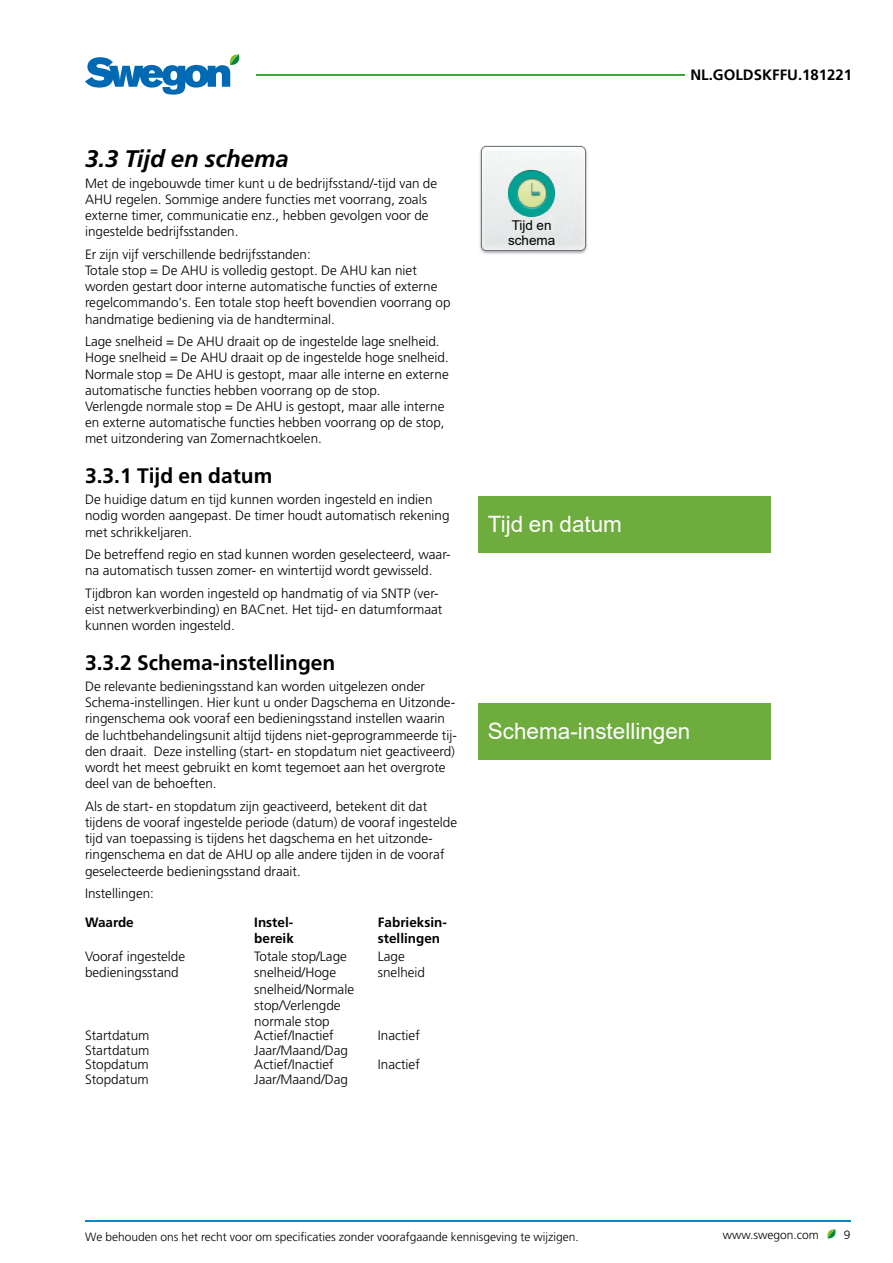
<style>
.page{position:relative;width:893px;height:1263px;background:#fff}
.page>*{position:absolute;margin:0;border:0;box-sizing:border-box;transform-origin:0 0}
.t1{font:italic 700 24px "Frutiger";color:#000}
.t2{font:22.5px "Arial";color:#fff}
.t3{font:700 21px "Frutiger";color:#000}
.t4{font:700 15px "Frutiger";color:#000}
.t5{font:300 13.5px/16.2px "Frutiger";color:#000}
.t6{font:700 13.5px/16.2px "Frutiger";color:#000}
.t7{font:13.5px/15px "Arial";color:#000}
.t8{font:300 12px "Frutiger";color:#000}
</style>
<div class="page">
<hr style="left:85px;top:1220px;width:765px;height:2px;background:#008bc5">
<svg style="left:827px;top:1229px;width:8px;height:10px"></svg>
<hr style="left:256px;top:75px;width:429px;height:1px;background:#3aaa35">
<svg style="left:85px;top:54px;width:154px;height:41px"></svg>
<img style="left:480px;top:145px;width:107px;height:109px">
<div style="left:478px;top:496px;width:293px;height:57px;background:#6ead3d"></div>
<img style="left:506px;top:168px;width:51px;height:51px">
<div style="left:478px;top:703px;width:293px;height:57px;background:#6ead3d"></div>
<h1 class="t1" style="left:85px;top:144px;width:205px">3.3 Tijd en schema</h1>
<p class="t5" style="left:85px;top:175px;width:354px">Met de ingebouwde timer kunt u de bedrijfsstand/-tijd van de AHU regelen. Sommige andere functies met voorrang, zoals externe timer, communicatie enz., hebben gevolgen voor de ingestelde bedrijfsstanden.</p>
<p class="t5" style="left:85px;top:246px;width:367px">Er zijn vijf verschillende bedrijfsstanden:<br>Totale stop = De AHU is volledig gestopt. De AHU kan niet worden gestart door interne automatische functies of externe regelcommando's. Een totale stop heeft bovendien voorrang op handmatige bediening via de handterminal.</p>
<p class="t5" style="left:85px;top:334px;width:365px">Lage snelheid = De AHU draait op de ingestelde lage snelheid.<br>Hoge snelheid = De AHU draait op de ingestelde hoge snelheid.<br>Normale stop = De AHU is gestopt, maar alle interne en externe automatische functies hebben voorrang op de stop.<br>Verlengde normale stop = De AHU is gestopt, maar alle interne en externe automatische functies hebben voorrang op de stop, met uitzondering van Zomernachtkoelen.</p>
<h3 class="t3" style="left:85px;top:464px;width:189px">3.3.1 Tijd en datum</h3>
<p class="t5" style="left:85px;top:491px;width:366px">De huidige datum en tijd kunnen worden ingesteld en indien nodig worden aangepast. De timer houdt automatisch rekening met schrikkeljaren.</p>
<p class="t5" style="left:85px;top:546px;width:367px">De betreffend regio en stad kunnen worden geselecteerd, waar&shy;na automatisch tussen zomer- en wintertijd wordt gewisseld.</p>
<p class="t5" style="left:85px;top:585px;width:359px">Tijdbron kan worden ingesteld op handmatig of via SNTP (ver&shy;eist netwerkverbinding) en BACnet. Het tijd- en datumformaat kunnen worden ingesteld.</p>
<h3 class="t3" style="left:85px;top:651px;width:252px">3.3.2 Schema-instellingen</h3>
<p class="t5" style="left:85px;top:678px;width:373px">De relevante bedieningsstand kan worden uitgelezen onder Schema-instellingen. Hier kunt u onder Dagschema en Uitzonde&shy;ringenschema ook vooraf een bedieningsstand instellen waarin de luchtbehandelingsunit altijd tijdens niet-geprogrammeerde tij&shy;den draait. Deze instelling (start- en stopdatum niet geactiveerd) wordt het meest gebruikt en komt tegemoet aan het overgrote deel van de behoeften.</p>
<p class="t5" style="left:85px;top:798px;width:374px">Als de start- en stopdatum zijn geactiveerd, betekent dit dat tijdens de vooraf ingestelde periode (datum) de vooraf ingestelde tijd van toepassing is tijdens het dagschema en het uitzonde&shy;ringenschema en dat de AHU op alle andere tijden in de vooraf geselecteerde bedieningsstand draait.</p>
<p class="t5" style="left:85px;top:886px;width:71px">Instellingen:</p>
<p class="t6" style="left:85px;top:914px;width:50px">Waarde</p>
<p class="t6" style="left:254px;top:914px;width:41px">Instel&shy;bereik</p>
<p class="t6" style="left:378px;top:914px;width:71px">Fabrieksin&shy;stellingen</p>
<p class="t5" style="left:85px;top:949px;width:102px">Vooraf ingestelde bedieningsstand</p>
<p class="t5" style="left:254px;top:949px;width:101px">Totale stop/Lage snelheid/Hoge snelheid/Normale stop/Verlengde normale stop</p>
<p class="t5" style="left:378px;top:949px;width:49px">Lage snelheid</p>
<p class="t5" style="left:85px;top:1028px;width:66px">Startdatum</p>
<p class="t5" style="left:254px;top:1028px;width:81px">Actief/Inactief</p>
<p class="t5" style="left:378px;top:1028px;width:43px">Inactief</p>
<p class="t5" style="left:85px;top:1042px;width:66px">Startdatum</p>
<p class="t5" style="left:254px;top:1042px;width:95px">Jaar/Maand/Dag</p>
<p class="t5" style="left:85px;top:1056px;width:65px">Stopdatum</p>
<p class="t5" style="left:254px;top:1056px;width:81px">Actief/Inactief</p>
<p class="t5" style="left:378px;top:1056px;width:43px">Inactief</p>
<p class="t5" style="left:85px;top:1071px;width:65px">Stopdatum</p>
<p class="t5" style="left:254px;top:1071px;width:95px">Jaar/Maand/Dag</p>
<p class="t7" style="left:508px;top:218px;width:49px">Tijd en schema</p>
<p class="t4" style="left:690px;top:66px;width:163px">NL.GOLDSKFFU.181221</p>
<h2 class="t2" style="left:488px;top:509px;width:136px">Tijd en datum</h2>
<h2 class="t2" style="left:488px;top:716px;width:204px">Schema-instellingen</h2>
<p class="t8" style="left:85px;top:1230px;width:495px">We behouden ons het recht voor om specificaties zonder voorafgaande kennisgeving te wijzigen.</p>
<p class="t8" style="left:723px;top:1228px;width:98px">www.swegon.com</p>
<p class="t8" style="left:844px;top:1228px;width:8px">9</p>
</div>
